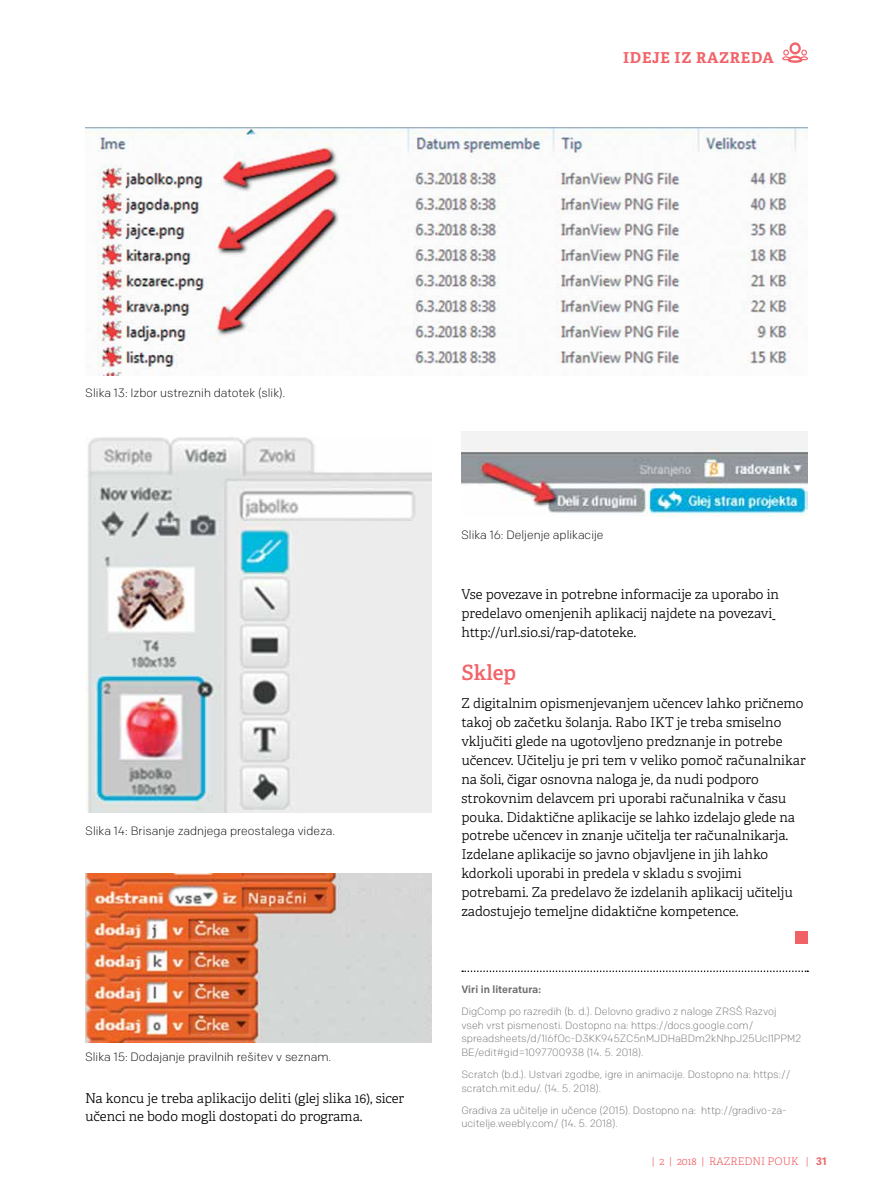
<style>
.page{position:relative;width:893px;height:1191px;background:#fff}
.page>*{position:absolute;margin:0;border:0;box-sizing:border-box;transform-origin:0 0}
.t1{font:600 21px "Adelle";color:#f16368}
.t2{font:700 15px "Adelle";color:#f16368}
.t3{font:300 13.5px/18.9px "Adelle";color:#000}
.t4{font:300 12px "Chrono";color:#000}
.t5{font:300 10.5px/13.5px "Chrono";color:#6d6e71}
.t6{font:300 10.5px "Adelle";color:#f16368}
.t7{font:500 10.5px "Chrono";color:#6d6e71}
.s1{font-family:"Adelle Sans";font-weight:700}
</style>
<div class="page">
<svg style="left:782px;top:42px;width:26px;height:21px"></svg>
<svg style="left:462px;top:970px;width:346px;height:2px"></svg>
<div style="left:795px;top:931px;width:13px;height:12px;background:#f16267"></div>
<img style="left:85px;top:437px;width:347px;height:375px">
<img style="left:85px;top:128px;width:723px;height:247px">
<img style="left:85px;top:873px;width:346px;height:169px">
<img style="left:461px;top:432px;width:347px;height:84px">
<p class="t2" style="left:623px;top:48px;width:11px">IDEJE</p>
<p class="t2" style="left:675px;top:48px;width:79px">IZ RAZ REDA</p>
<p class="t4" style="left:85px;top:385px;width:202px">Slika 13: Izbor ustreznih datotek (slik).</p>
<p class="t4" style="left:85px;top:824px;width:251px">Slika 14: Brisanje zadnjega preostalega videza.</p>
<p class="t4" style="left:85px;top:1049px;width:248px">Slika 15: Dodajanje pravilnih rešitev v seznam.</p>
<p class="t3" style="left:85px;top:1089px;width:321px;line-height:18px">Na koncu je treba aplikacijo deliti (glej slika 16), sicer učenci ne bodo mogli dostopati do programa.</p>
<p class="t4" style="left:461px;top:527px;width:144px">Slika 16: Deljenje aplikacije</p>
<p class="t3" style="left:461px;top:585px;width:319px">Vse povezave in potrebne informacije za uporabo in predelavo omenjenih aplikacij najdete na povezavi http://url.sio.si/rap-datoteke.</p>
<h1 class="t1" style="left:461px;top:660px;width:57px">Sklep</h1>
<p class="t3" style="left:461px;top:694px;width:344px">Z digitalnim opismenjevanjem učencev lahko pričnemo takoj ob začetku šolanja. Rabo IKT</p>
<p class="t3" style="left:461px;top:713px;width:346px;text-indent:215px">je treba smiselno vključiti glede na ugotovljeno predznanje in potrebe učencev. Učitelju je pri tem v veliko pomoč računalnikar na šoli, čigar osnovna naloga je, da nudi podporo strokovnim delavcem pri uporabi računalnika v času pouka. Didaktične aplikacije se lahko izdelajo glede na potrebe učencev in znanje učitelja ter računalnikarja.<br>Izdelane aplikacije so javno objavljene in jih lahko kdorkoli uporabi in predela v skladu s svojimi potrebami. Za predelavo že izdelanih aplikacij učitelju zadostujejo temeljne didaktične kompetence.</p>
<p class="t7" style="left:461px;top:983px;width:81px">Viri in literatura:</p>
<p class="t5" style="left:461px;top:1004px;width:342px">DigComp po razredih (b. d.). Delovno gradivo z naloge ZRSŠ Razvoj vseh vrst pismenosti. Dostopno na: https://docs.google.com/ spreadsheets/d/1I6fOc-D3KK945ZC5nMJDHaBDm2kNhpJ25Ucl1PPM2<br>BE/edit#gid=1097700938 (14. 5. 2018).</p>
<p class="t5" style="left:461px;top:1067px;width:331px">Scratch (b.d.). Ustvari zgodbe, igre in animacije. Dostopno na: https:// scratch.mit.edu/. (14. 5. 2018).</p>
<p class="t5" style="left:461px;top:1103px;width:327px">Gradiva za učitelje in učence (2015). Dostopno na: http://gradivo-za&shy;ucitelje.weebly.com/ (14. 5. 2018).</p>
<p class="t6" style="left:652px;top:1154px;width:176px">| 2 | 2018 | RAZREDNI POUK | <span class="s1">31</span></p>
</div>
